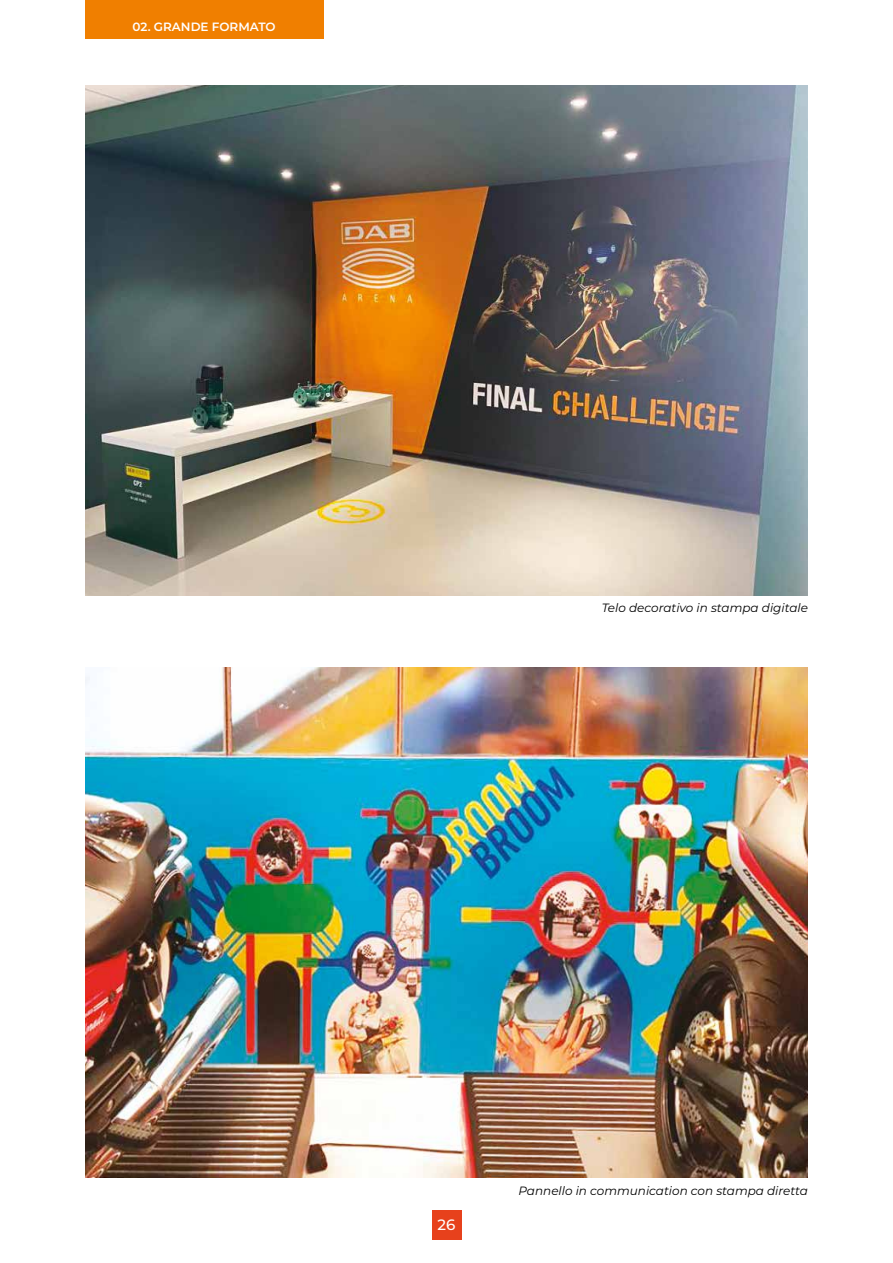
<style>
.page{position:relative;width:893px;height:1263px;background:#fff}
.page>*{position:absolute;margin:0;border:0;box-sizing:border-box;transform-origin:0 0}
.t1{font:500 15px "Montserrat";color:#fff}
.t2{font:italic 12px "Montserrat";color:#000}
.t3{font:600 12px "Montserrat";color:#fff}
</style>
<div class="page">
<div style="left:432px;top:1210px;width:29px;height:30px;background:#e7411c"></div>
<div style="left:85px;top:0;width:238px;height:38px;background:#f07f00"></div>
<img style="left:85px;top:85px;width:723px;height:510px">
<img style="left:85px;top:668px;width:723px;height:510px">
<p class="t3" style="left:133px;top:18px;width:145px">02. GRANDE FORMATO</p>
<p class="t2" style="left:602px;top:600px;width:208px">Telo decorativo in stampa digitale</p>
<p class="t1" style="left:438px;top:1214px;width:19px">26</p>
<p class="t2" style="left:518px;top:1182px;width:291px">Pannello in communication con stampa diretta</p>
</div>
